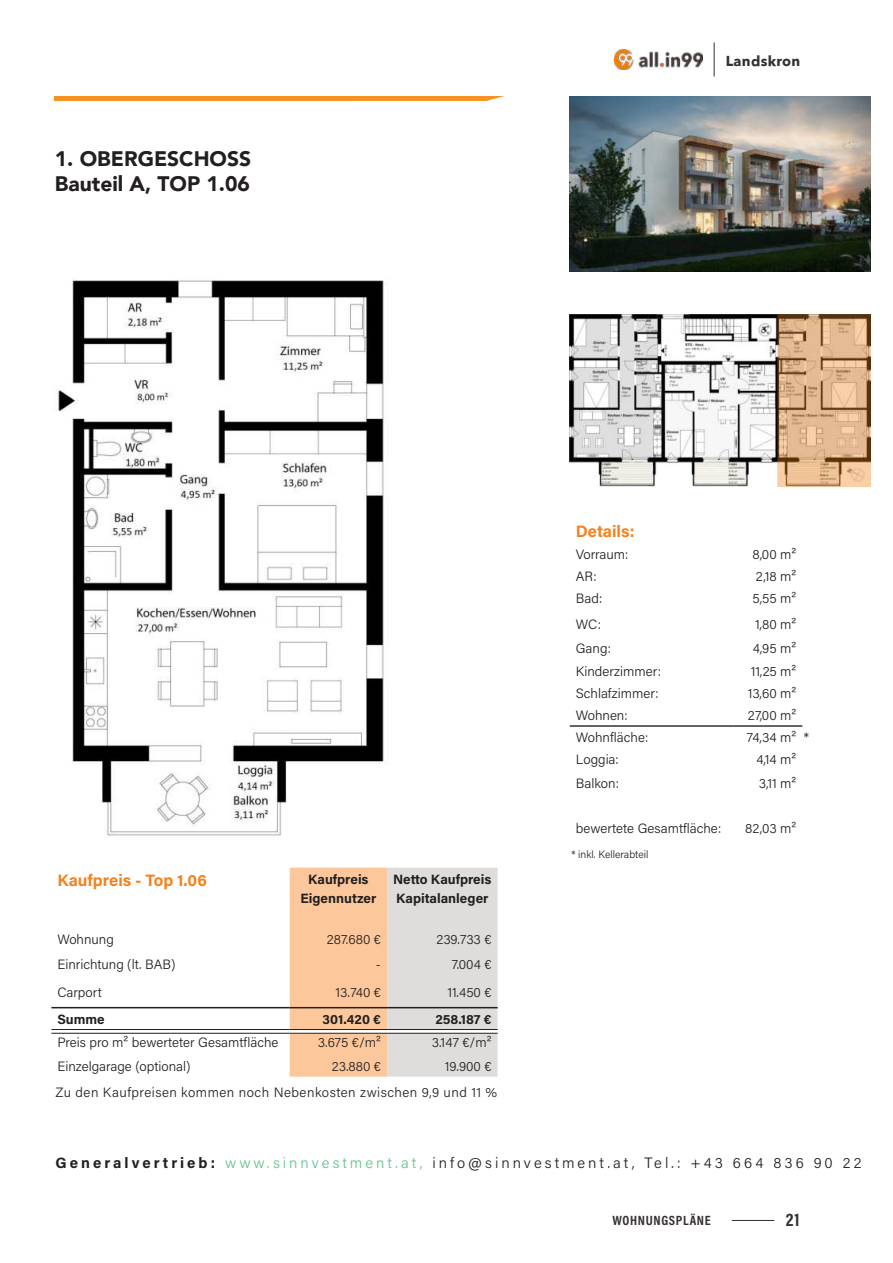
<style>
.page{position:relative;width:893px;height:1263px;background:#fff}
.page>*{position:absolute;margin:0;border:0;box-sizing:border-box;transform-origin:0 0}
.t1{font:900 21px/25.2px "Avenir";color:#231f20}
.t2{font:700 18px "Acumin Pro Cond";color:#363030}
.t3{font:700 16.5px "Acumin Pro";color:#f58220}
.t4{font:300 15px "Acumin Pro";letter-spacing:.2em;color:#231f20}
.t5{font:700 14.25px "Avenir Next";letter-spacing:.02em;color:#363030}
.t6{font:300 13.5px "Acumin Pro";color:#231f20}
.t7{font:700 13.5px/19.5px "Acumin Pro";color:#231f20;text-align:center}
.t8{font:300 13.5px/26.5px "Acumin Pro";letter-spacing:.035em;color:#231f20}
.t9{font:700 13.5px "Acumin Pro Cond";letter-spacing:.05em;color:#363030}
.t10{font:300 10.5px "Acumin Pro";color:#231f20}
.s1{font-weight:700}
.s2{color:#63c294}
</style>
<div class="page">
<hr style="left:732px;top:1220px;width:42px;height:1px;background:#363030">
<img style="left:614px;top:50px;width:88px;height:19px">
<hr style="left:714px;top:43px;width:1px;height:34px;background:#363030">
<img style="left:570px;top:96px;width:301px;height:175px">
<div style="left:54px;top:96px;width:450px;height:5px;background:#f79323"></div>
<img style="left:58px;top:279px;width:326px;height:557px">
<svg style="left:290px;top:867px;width:208px;height:210px;background:#ecd2bd"></svg>
<svg style="left:51px;top:1032px;width:239px;height:1px"></svg>
<svg style="left:290px;top:1030px;width:97px;height:3px"></svg>
<svg style="left:387px;top:1030px;width:111px;height:3px"></svg>
<hr style="left:51px;top:1007px;width:239px;height:1px;background:#231f20">
<hr style="left:290px;top:1007px;width:97px;height:1px;background:#231f20">
<hr style="left:387px;top:1007px;width:111px;height:1px;background:#231f20">
<hr style="left:51px;top:1029px;width:239px;height:1px;background:#231f20">
<hr style="left:51px;top:1033px;width:239px;height:1px;background:#231f20">
<hr style="left:290px;top:1029px;width:97px;height:1px;background:#231f20">
<hr style="left:290px;top:1033px;width:97px;height:1px;background:#231f20">
<hr style="left:387px;top:1029px;width:111px;height:1px;background:#231f20">
<hr style="left:387px;top:1033px;width:111px;height:1px;background:#231f20">
<img style="left:570px;top:315px;width:301px;height:172px">
<hr style="left:570px;top:725px;width:163px;height:2px;background:#363030">
<hr style="left:733px;top:725px;width:69px;height:2px;background:#363030">
<h1 class="t1" style="left:55px;top:147px;width:198px">1. OBERGESCHOSS<br>Bauteil A, TOP 1.06</h1>
<p class="t5" style="left:726px;top:53px;width:76px">Landskron</p>
<p class="t3" style="left:57px;top:873px;width:151px">Kaufpreis - Top 1.06</p>
<p class="t7" style="left:300px;top:870px;width:78px">Kaufpreis<br>Eigennutzer</p>
<p class="t7" style="left:393px;top:870px;width:100px;text-align:left">Netto Kaufpreis<br>Kapitalanleger</p>
<p class="t6" style="left:57px;top:932px;width:58px">Wohnung</p>
<p class="t6" style="left:327px;top:932px;width:56px">287.680 €</p>
<p class="t6" style="left:437px;top:932px;width:57px">239.733 €</p>
<p class="t6" style="left:57px;top:957px;width:120px">Einrichtung (lt. BAB)</p>
<p class="t6" style="left:376px;top:957px;width:7px">-</p>
<p class="t6" style="left:452px;top:957px;width:41px">7.004 €</p>
<p class="t6" style="left:57px;top:985px;width:46px">Carport</p>
<p class="t6" style="left:336px;top:985px;width:47px">13.740 €</p>
<p class="t6" style="left:447px;top:985px;width:46px">11.450 €</p>
<p class="t7" style="left:57px;top:1010px;width:49px">Summe</p>
<p class="t7" style="left:322px;top:1010px;width:60px">301.420 €</p>
<p class="t7" style="left:435px;top:1010px;width:58px">258.187 €</p>
<p class="t6" style="left:57px;top:1035px;width:223px">Preis pro m2 bewerteter Gesamtfläche</p>
<p class="t6" style="left:318px;top:1035px;width:65px">3.675 €/m2</p>
<p class="t6" style="left:432px;top:1035px;width:61px">3.147 €/m2</p>
<p class="t6" style="left:57px;top:1059px;width:135px">Einzelgarage (optional)</p>
<p class="t6" style="left:332px;top:1059px;width:51px">23.880 €</p>
<p class="t8" style="left:56px;top:1053px;width:443px;text-indent:389px">19.900 €<br>Zu den Kaufpreisen kommen noch Nebenkosten zwischen 9,9 und 11 %</p>
<p class="t3" style="left:576px;top:524px;width:60px">Details:</p>
<p class="t6" style="left:576px;top:547px;width:54px">Vorraum:</p>
<p class="t6" style="left:752px;top:547px;width:45px">8,00 m2</p>
<p class="t6" style="left:576px;top:569px;width:22px">AR:</p>
<p class="t6" style="left:756px;top:569px;width:42px">2,18 m2</p>
<p class="t6" style="left:576px;top:591px;width:28px">Bad:</p>
<p class="t6" style="left:753px;top:591px;width:45px">5,55 m2</p>
<p class="t6" style="left:576px;top:617px;width:27px">WC:</p>
<p class="t6" style="left:755px;top:617px;width:43px">1,80 m2</p>
<p class="t6" style="left:576px;top:641px;width:37px">Gang:</p>
<p class="t6" style="left:753px;top:641px;width:45px">4,95 m2</p>
<p class="t6" style="left:576px;top:664px;width:87px">Kinderzimmer:</p>
<p class="t6" style="left:751px;top:664px;width:47px">11,25 m2</p>
<p class="t6" style="left:576px;top:686px;width:84px">Schlafzimmer:</p>
<p class="t6" style="left:748px;top:686px;width:50px">13,60 m2</p>
<p class="t6" style="left:576px;top:708px;width:53px">Wohnen:</p>
<p class="t6" style="left:748px;top:708px;width:50px">27,00 m2</p>
<p class="t6" style="left:576px;top:730px;width:74px">Wohnfläche:</p>
<p class="t6" style="left:747px;top:730px;width:51px">74,34 m2</p>
<p class="t6" style="left:576px;top:752px;width:44px">Loggia:</p>
<p class="t6" style="left:756px;top:752px;width:42px">4,14 m2</p>
<p class="t6" style="left:576px;top:776px;width:45px">Balkon:</p>
<p class="t6" style="left:759px;top:776px;width:39px">3,11 m2</p>
<p class="t6" style="left:576px;top:821px;width:147px">bewertete Gesamtfläche:</p>
<p class="t6" style="left:745px;top:821px;width:53px">82,03 m2</p>
<p class="t10" style="left:571px;top:849px;width:79px">* inkl. Kellerabteil</p>
<p class="t6" style="left:804px;top:730px;width:7px">*</p>
<p class="t4" style="left:56px;top:1155px;width:807px"><span class="s1">Generalvertrieb:</span> <span class="s2">www.sinnvestment.at,</span> info@sinnvestment.at, Tel.: +43 664 836 90 22</p>
<p class="t9" style="left:612px;top:1213px;width:100px">WOHNUNGSPLÄNE</p>
<h2 class="t2" style="left:786px;top:1210px;width:15px">21</h2>
</div>
